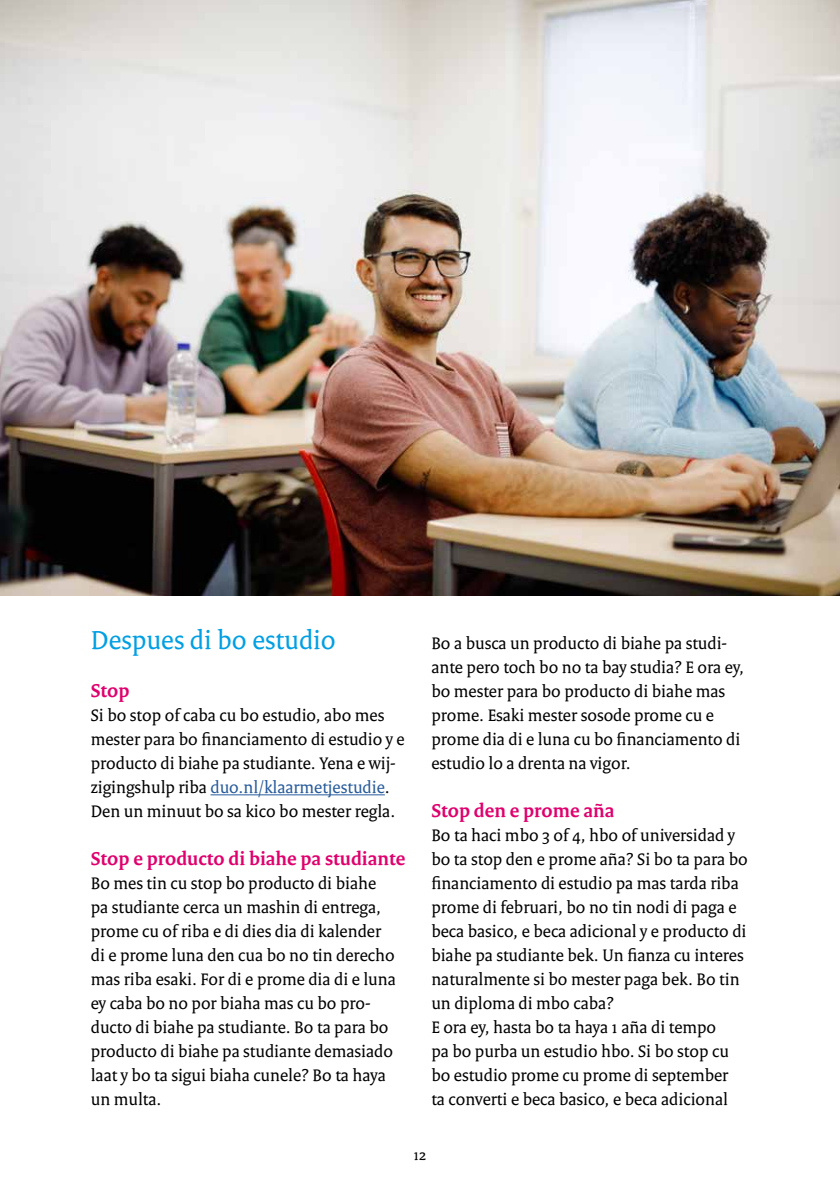
<style>
.page{position:relative;width:840px;height:1191px;background:#fff}
.page>*{position:absolute;margin:0;border:0;box-sizing:border-box;transform-origin:0 0}
._04_RO_Paragraafkop{font:28px "Rijksoverheid Serif";color:#009fe3}
._05_RO_Alineakop{font:700 20px "Rijksoverheid Serif";color:#e0006d}
._10_RO_Broodtekst{font:18px/24px "Rijksoverheid Serif";color:#000}
.t1{font:16px "Rijksoverheid Serif";color:#000}
.s1{color:#275b9b}
</style>
<div class="page">
<hr style="left:210px;top:794px;width:174px;height:1px;background:#275b9b">
<img style="left:0;top:0;width:839px;height:595px">
<h2 class="_04_RO_Paragraafkop" style="left:91px;top:623px;width:246px">Despues di bo estudio</h2>
<h3 class="_05_RO_Alineakop" style="left:91px;top:678px;width:40px">Stop</h3>
<p class="_10_RO_Broodtekst" style="left:91px;top:703px;width:315px">Si bo stop of caba cu bo estudio, abo mes mester para bo financiamento di estudio y e producto di biahe pa studiante. Yena e wij&shy;zigingshulp riba <span class="s1">duo.nl/klaarmetjestudie</span>.<br>Den un minuut bo sa kico bo mester regla.</p>
<h3 class="_05_RO_Alineakop" style="left:91px;top:846px;width:316px">Stop e producto di biahe pa studiante</h3>
<p class="_10_RO_Broodtekst" style="left:91px;top:871px;width:306px">Bo mes tin cu stop bo producto di biahe pa studiante cerca un mashin di entrega, prome cu of riba e di dies dia di kalender di e prome luna den cua bo no tin derecho mas riba esaki. For di e prome dia di e luna ey caba bo no por biaha mas cu bo pro&shy;ducto di biahe pa studiante. Bo ta para bo producto di biahe pa studiante demasiado laat y bo ta sigui biaha cunele? Bo ta haya un multa.</p>
<p class="_10_RO_Broodtekst" style="left:431px;top:631px;width:314px">Bo a busca un producto di biahe pa studi&shy;ante pero toch bo no ta bay studia? E ora ey, bo mester para bo producto di biahe mas prome. Esaki mester sosode prome cu e prome dia di e luna cu bo financiamento di estudio lo a drenta na vigor.</p>
<h3 class="_05_RO_Alineakop" style="left:431px;top:798px;width:184px">Stop den e prome aña</h3>
<p class="_10_RO_Broodtekst" style="left:431px;top:823px;width:318px">Bo ta haci mbo 3 of 4, hbo of universidad y bo ta stop den e prome aña? Si bo ta para bo financiamento di estudio pa mas tarda riba prome di februari, bo no tin nodi di paga e beca basico, e beca adicional y e producto di biahe pa studiante bek. Un fianza cu interes naturalmente si bo mester paga bek. Bo tin un diploma di mbo caba?</p>
<p class="_10_RO_Broodtekst" style="left:431px;top:1015px;width:299px">E ora ey, hasta bo ta haya 1 aña di tempo pa bo purba un estudio hbo. Si bo stop cu bo estudio prome cu prome di september ta converti e beca basico, e beca adicional</p>
<p class="t1" style="left:413px;top:1145px;width:14px">12</p>
</div>
